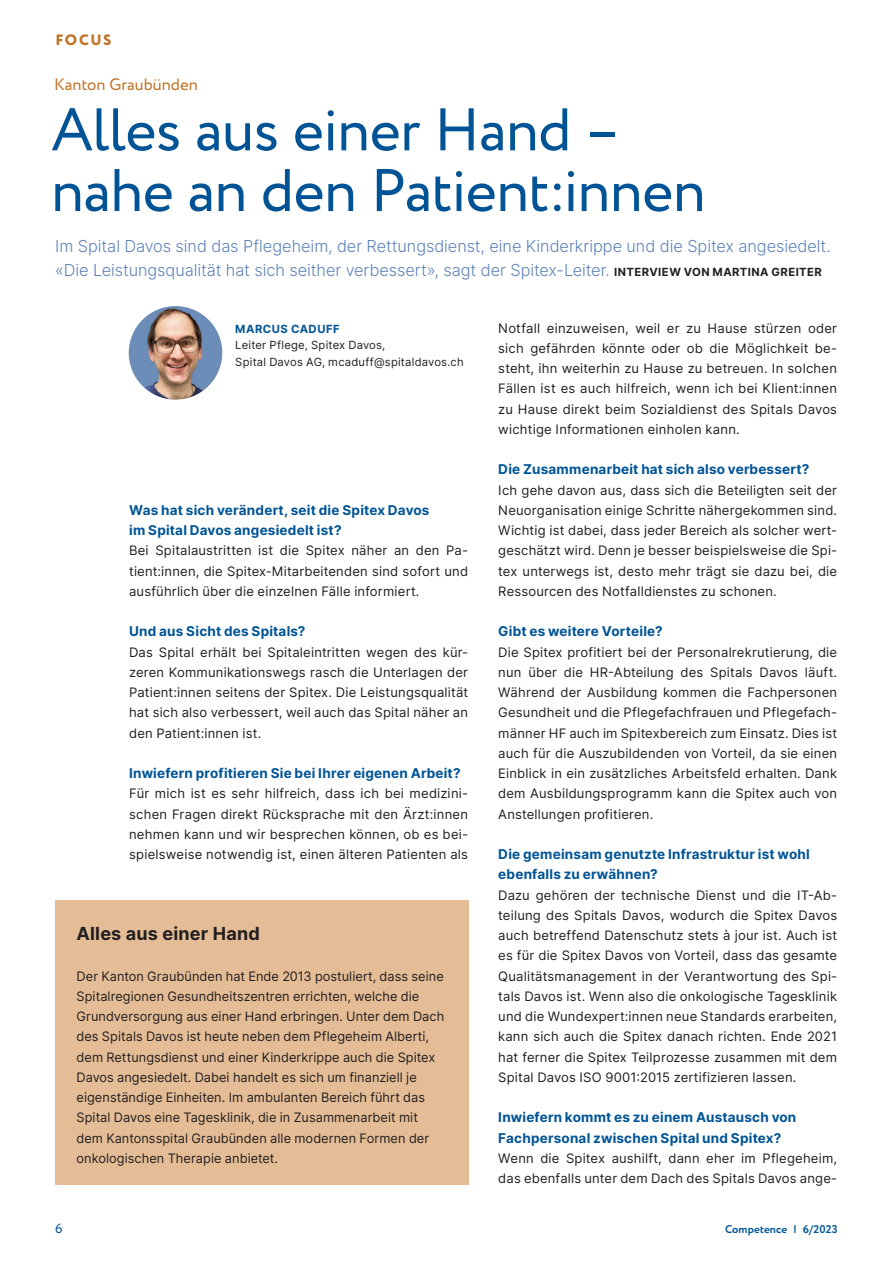
<style>
.page{position:relative;width:893px;height:1263px;background:#fff}
.page>*{position:absolute;margin:0;border:0;box-sizing:border-box;transform-origin:0 0}
.t1{font:60px/60.8px "Circe";letter-spacing:-.01em;color:#005495}
.t2{font:700 18px "Inter";letter-spacing:.01em;color:#231f20}
.t3{font:300 16.5px/24px "Inter";letter-spacing:-.005em;color:#5d82b7}
.t4{font:16.5px "Circe";letter-spacing:.005em;color:#c07326}
.t5{font:800 15px "Circe";letter-spacing:.105em;color:#c07326}
.t6{font:700 13.5px/20.2px "Inter";letter-spacing:.015em;color:#005495}
.t7{font:13.5px "Circe";color:#005495}
.t8{font:13.05px/20.2px "Inter";letter-spacing:.005em;color:#231f20;text-align:justify}
.t9{font:11.25px/16.5px "Inter";letter-spacing:.02em;color:#231f20}
.t10{font:700 11.25px "Circe";letter-spacing:.01em;color:#005495}
.t11{font:700 11.25px "Inter";letter-spacing:.045em;color:#005495}
.s1{font-weight:700;font-size:11.25px;color:#231f20}
</style>
<div class="page">
<img style="left:129px;top:306px;width:93px;height:94px;border-radius:47px">
<div style="left:55px;top:900px;width:413px;height:284px;background:#e4bd96"></div>
<p class="t5" style="left:55px;top:30px;width:58px">FOCUS</p>
<p class="t4" style="left:54px;top:73px;width:145px">Kanton Graubünden</p>
<h1 class="t1" style="left:51px;top:102px;width:656px">Alles aus einer Hand – nahe an den Patient:innen</h1>
<p class="t3" style="left:55px;top:233px;width:777px">Im Spital Davos sind das Pflegeheim, der Rettungsdienst, eine Kinderkrippe und die Spitex angesiedelt. «Die Leistungsqualität hat sich seither verbessert», sagt der Spitex- Leiter. <span class="s1">INTERVIEW VON MARTINA GREITER</span></p>
<p class="t11" style="left:235px;top:320px;width:106px">MARCUS CADUFF</p>
<p class="t9" style="left:235px;top:336px;width:230px">Leiter Pflege, Spitex Davos,<br>Spital Davos AG, mcaduff@spitaldavos.ch</p>
<p class="t6" style="left:129px;top:499px;width:302px">Was hat sich verändert, seit die Spitex Davos im Spital Davos angesiedelt ist?</p>
<p class="t8" style="left:129px;top:540px;width:341px">Bei Spitalaustritten ist die Spitex näher an den Pa&shy;tient:innen, die Spitex-Mitarbeitenden sind sofort und ausführlich über die einzelnen Fälle informiert.</p>
<p class="t6" style="left:129px;top:621px;width:178px">Und aus Sicht des Spitals?</p>
<p class="t8" style="left:129px;top:641px;width:341px">Das Spital erhält bei Spitaleintritten wegen des kür&shy;zeren Kommunikationswegs rasch die Unterlagen der Patient:innen seitens der Spitex. Die Leistungsqualität hat sich also verbessert, weil auch das Spital näher an den Patient:innen ist.</p>
<p class="t6" style="left:129px;top:763px;width:333px">Inwiefern profitieren Sie bei Ihrer eigenen Arbeit?</p>
<p class="t8" style="left:129px;top:783px;width:341px">Für mich ist es sehr hilfreich, dass ich bei medizini&shy;schen Fragen direkt Rücksprache mit den Ärzt:innen nehmen kann und wir besprechen können, ob es bei&shy;spielsweise notwendig ist, einen älteren Patienten als</p>
<h2 class="t2" style="left:77px;top:920px;width:185px">Alles aus einer Hand</h2>
<p class="t8" style="left:76px;top:965px;width:369px;text-align:left">Der Kanton Graubünden hat Ende 2013 postuliert, dass seine Spitalregionen Gesundheitszentren errichten, welche die Grundversorgung aus einer Hand erbringen. Unter dem Dach des Spitals Davos ist heute neben dem Pflegeheim Alberti, dem Rettungsdienst und einer Kinderkrippe auch die Spitex Davos angesiedelt. Dabei handelt es sich um finanziell je eigenständige Einheiten. Im ambulanten Bereich führt das Spital Davos eine Tagesklinik, die in Zusammenarbeit mit dem Kantonsspital Graubünden alle modernen Formen der onkologischen Therapie anbietet.</p>
<p class="t8" style="left:498px;top:317px;width:340px">Notfall einzuweisen, weil er zu Hause stürzen oder sich gefährden könnte oder ob die Möglichkeit be&shy;steht, ihn weiterhin zu Hause zu betreuen. In solchen Fällen ist es auch hilfreich, wenn ich bei Klient:innen zu Hause direkt beim Sozialdienst des Spitals Davos wichtige Informationen einholen kann.</p>
<p class="t6" style="left:498px;top:459px;width:313px">Die Zusammenarbeit hat sich also verbessert?</p>
<p class="t8" style="left:498px;top:479px;width:340px">Ich gehe davon aus, dass sich die Beteiligten seit der Neuorganisation einige Schritte nähergekommen sind.<br>Wichtig ist dabei, dass jeder Bereich als solcher wert&shy;geschätzt wird. Denn je besser beispielsweise die Spi&shy;tex unterwegs ist, desto mehr trägt sie dazu bei, die Ressourcen des Notfalldienstes zu schonen.</p>
<p class="t6" style="left:498px;top:621px;width:166px">Gibt es weitere Vorteile?</p>
<p class="t8" style="left:498px;top:641px;width:340px">Die Spitex profitiert bei der Personalrekrutierung, die nun über die HR-Abteilung des Spitals Davos läuft.<br>Während der Ausbildung kommen die Fachpersonen Gesundheit und die Pflegefachfrauen und Pflegefach&shy;männer HF auch im Spitexbereich zum Einsatz. Dies ist auch für die Auszubildenden von Vorteil, da sie einen Einblick in ein zusätzliches Arbeitsfeld erhalten. Dank dem Ausbildungsprogramm kann die Spitex auch von Anstellungen profitieren.</p>
<p class="t6" style="left:498px;top:844px;width:313px">Die gemeinsam genutzte Infrastruktur ist wohl ebenfalls zu erwähnen?</p>
<p class="t8" style="left:498px;top:884px;width:340px">Dazu gehören der technische Dienst und die IT-Ab&shy;teilung des Spitals Davos, wodurch die Spitex Davos auch betreffend Datenschutz stets à jour ist. Auch ist es für die Spitex Davos von Vorteil, dass das gesamte Qualitätsmanagement in der Verantwortung des Spi&shy;tals Davos ist. Wenn also die onkologische Tagesklinik und die Wundexpert:innen neue Standards erarbeiten, kann sich auch die Spitex danach richten. Ende 2021 hat ferner die Spitex Teilprozesse zusammen mit dem Spital Davos ISO 9001:2015 zertifizieren lassen.</p>
<p class="t6" style="left:498px;top:1107px;width:300px">Inwiefern kommt es zu einem Austausch von<br>Fachpersonal zwischen Spital und Spitex?</p>
<p class="t8" style="left:498px;top:1148px;width:340px">Wenn die Spitex aushilft, dann eher im Pflegeheim, das ebenfalls unter dem Dach des Spitals Davos ange-</p>
<p class="t7" style="left:55px;top:1220px;width:9px">6</p>
<p class="t10" style="left:725px;top:1222px;width:114px">Competence | 6/2023</p>
</div>
